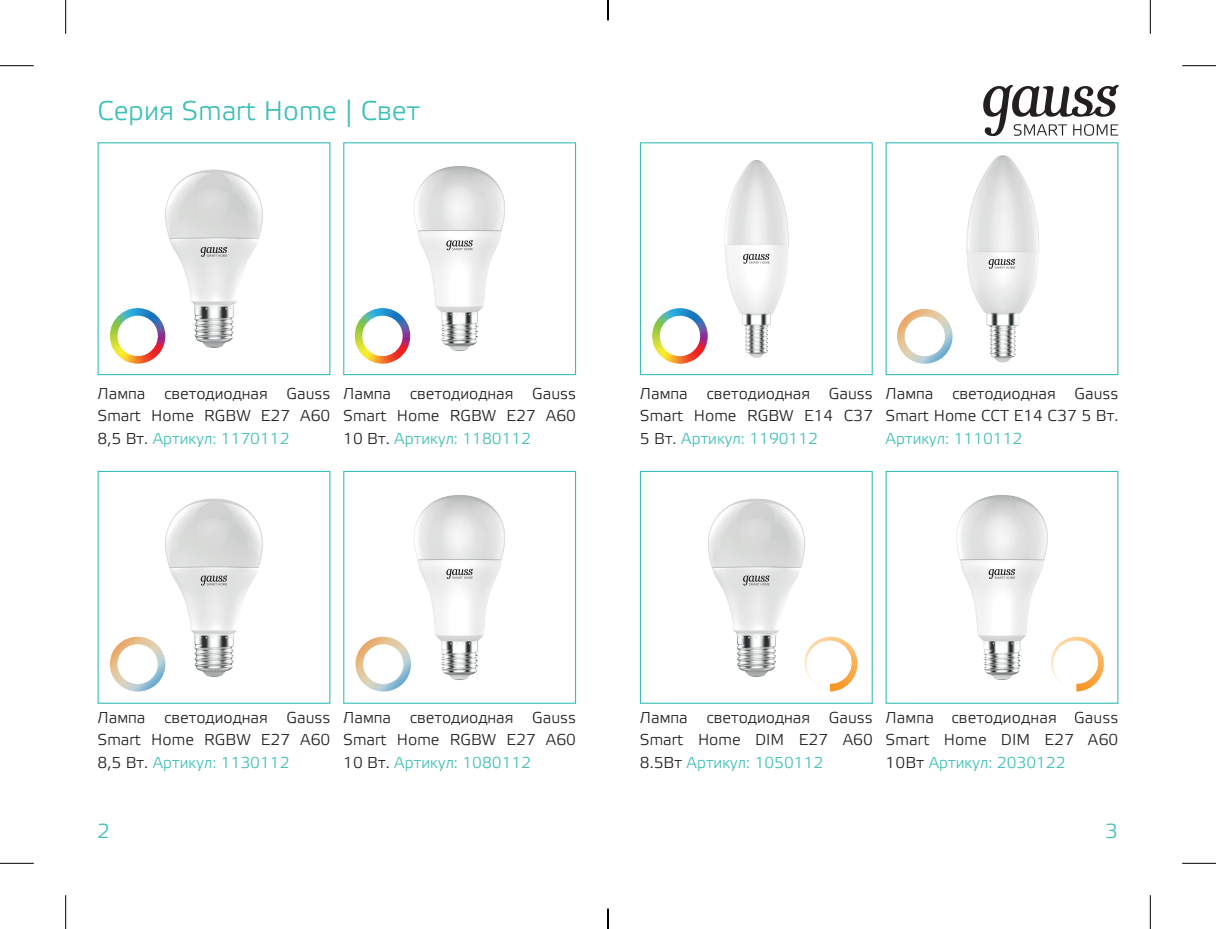
<style>
.page{position:relative;width:1216px;height:929px;background:#fff}
.page>*{position:absolute;margin:0;border:0;box-sizing:border-box;transform-origin:0 0}
.t1{font:27px "Etelka Light Pro";color:#3dbfb8}
.t2{font:20.25px "Etelka Light Pro";color:#3dbfb8}
.t3{font:15.75px/22.3px "Etelka Light Pro";color:#231f20;text-align:justify}
.t4{font:15.75px "Etelka Light Pro";color:#3dbfb8}
.s1{color:#3dbfb8}
</style>
<div class="page">
<svg style="left:983px;top:85px;width:135px;height:51px"></svg>
<img style="left:132px;top:169px;width:131px;height:195px">
<div style="left:98px;top:142px;width:232px;height:233px;border:1px solid #38bfba"></div>
<img style="left:109px;top:498px;width:154px;height:179px">
<img style="left:708px;top:498px;width:150px;height:194px">
<div style="left:640px;top:471px;width:232px;height:232px;border:1px solid #38bfba"></div>
<img style="left:707px;top:160px;width:82px;height:198px">
<div style="left:640px;top:142px;width:232px;height:233px;border:1px solid #38bfba"></div>
<img style="left:377px;top:166px;width:128px;height:198px">
<div style="left:343px;top:142px;width:233px;height:233px;border:1px solid #38bfba"></div>
<img style="left:414px;top:495px;width:91px;height:185px">
<div style="left:343px;top:471px;width:233px;height:232px;border:1px solid #38bfba"></div>
<img style="left:956px;top:495px;width:148px;height:197px">
<img style="left:952px;top:155px;width:87px;height:208px">
<div style="left:885px;top:142px;width:233px;height:233px;border:1px solid #38bfba"></div>
<svg style="left:201px;top:247px;width:26px;height:10px"></svg>
<svg style="left:201px;top:575px;width:26px;height:10px"></svg>
<svg style="left:743px;top:575px;width:26px;height:10px"></svg>
<svg style="left:446px;top:240px;width:27px;height:10px"></svg>
<svg style="left:446px;top:569px;width:27px;height:10px"></svg>
<svg style="left:988px;top:569px;width:27px;height:10px"></svg>
<svg style="left:988px;top:259px;width:27px;height:10px"></svg>
<svg style="left:743px;top:254px;width:26px;height:10px"></svg>
<svg style="left:652px;top:308px;width:55px;height:56px"></svg>
<svg style="left:110px;top:308px;width:55px;height:55px"></svg>
<svg style="left:355px;top:308px;width:55px;height:55px"></svg>
<svg style="left:897px;top:309px;width:55px;height:55px"></svg>
<svg style="left:110px;top:636px;width:58px;height:56px"></svg>
<svg style="left:355px;top:636px;width:56px;height:56px"></svg>
<svg style="left:804px;top:636px;width:53px;height:55px"></svg>
<svg style="left:1051px;top:636px;width:52px;height:55px"></svg>
<hr style="left:0;top:65px;width:34px;height:1px;background:#000">
<hr style="left:1182px;top:65px;width:34px;height:1px;background:#000">
<hr style="left:0;top:863px;width:34px;height:1px;background:#000">
<hr style="left:1182px;top:863px;width:34px;height:1px;background:#000">
<hr style="left:65px;top:0;width:1px;height:34px;background:#000">
<hr style="left:65px;top:895px;width:1px;height:34px;background:#000">
<hr style="left:1150px;top:0;width:1px;height:34px;background:#000">
<hr style="left:1150px;top:895px;width:1px;height:34px;background:#000">
<svg style="left:607px;top:0;width:1px;height:20px"></svg>
<svg style="left:607px;top:908px;width:1px;height:21px"></svg>
<h1 class="t1" style="left:98px;top:96px;width:324px">Серия Smart Home | Свет</h1>
<p class="t3" style="left:98px;top:383px;width:234px">Лампа светодиодная Gauss Smart Home RGBW E27 A60<br>8,5 Вт. <span class="s1">Артикул: 1170112</span></p>
<p class="t3" style="left:343px;top:383px;width:234px">Лампа светодиодная Gauss Smart Home RGBW E27 A60<br>10 Вт. <span class="s1">Артикул: 1180112</span></p>
<p class="t3" style="left:640px;top:383px;width:234px">Лампа светодиодная Gauss Smart Home RGBW E14 С37<br>5 Вт. <span class="s1">Артикул: 1190112</span></p>
<p class="t3" style="left:885px;top:383px;width:234px">Лампа светодиодная Gauss<br>Smart Home ССT E14 С37 5 Вт.</p>
<p class="t4" style="left:885px;top:430px;width:138px">Артикул: 1110112</p>
<p class="t3" style="left:343px;top:707px;width:234px">Лампа светодиодная Gauss Smart Home RGBW E27 A60<br>10 Вт. <span class="s1">Артикул: 1080112</span></p>
<p class="t3" style="left:885px;top:707px;width:234px">Лампа светодиодная Gauss Smart Home DIM E27 A60<br>10Вт <span class="s1">Артикул: 2030122</span></p>
<p class="t3" style="left:98px;top:707px;width:234px">Лампа светодиодная Gauss Smart Home RGBW E27 A60<br>8,5 Вт. <span class="s1">Артикул: 1130112</span></p>
<p class="t3" style="left:640px;top:707px;width:234px">Лампа светодиодная Gauss Smart Home DIM E27 A60<br>8.5Вт <span class="s1">Артикул: 1050112</span></p>
<p class="t2" style="left:97px;top:820px;width:14px">2</p>
<p class="t2" style="left:1105px;top:820px;width:14px">3</p>
</div>
